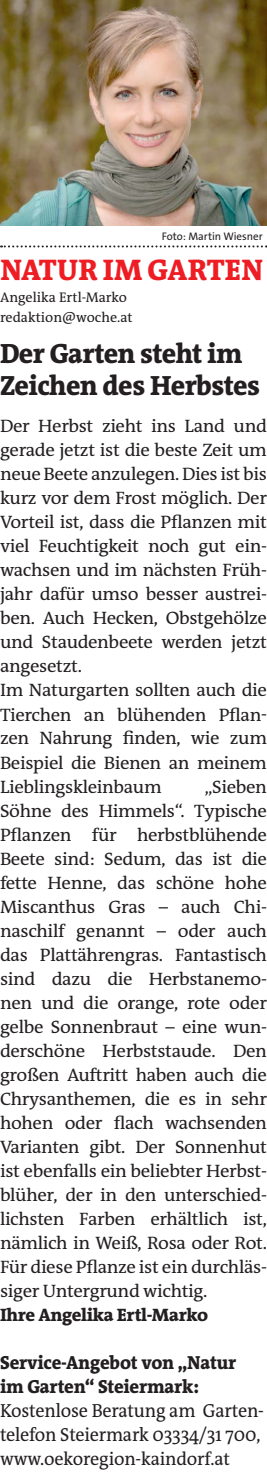
<style>
.page{position:relative;width:267px;height:1475px;background:#fff}
.page>*{position:absolute;margin:0;border:0;box-sizing:border-box;transform-origin:0 0}
.t1{font:800 30px "The RM Antiqua";letter-spacing:.005em;color:#ee1d23}
.t2{font:800 28px/32px "The RM Antiqua";letter-spacing:-.02em;color:#231f20;scale:.96 1}
.t3{font:19px/24px "The RM Antiqua";letter-spacing:-.01em;color:#231f20;scale:.95 1}
.t4{font:800 19px/24px "The RM Antiqua";letter-spacing:-.01em;color:#231f20;scale:.95 1}
.t5{font:18.4px "The RM Antiqua";letter-spacing:-.01em;color:#231f20}
.t6{font:18px/24px "The RM Antiqua";letter-spacing:-.02em;color:#231f20}
.t7{font:800 18px "The RM Antiqua";letter-spacing:-.02em;color:#231f20}
.t8{font:14px/20px "The RM Antiqua";color:#231f20}
.t9{font:11px "The Sans Os F";color:#231f20}
</style>
<div class="page">
<svg style="left:1px;top:245px;width:265px;height:2px"></svg>
<img style="left:0;top:0;width:266px;height:225px">
<p class="t9" style="left:161px;top:229px;width:102px">Foto: Martin Wiesner</p>
<h1 class="t1" style="left:1px;top:250px;width:263px">NATUR IM GARTEN</h1>
<p class="t8" style="left:0;top:287px;width:134px">Angelika Ertl-Marko redaktion@woche.at</p>
<h2 class="t2" style="left:0;top:338px;width:272px">Der Garten steht im<br>Zeichen des Herbstes</h2>
<p class="t6" style="left:0;top:414px;width:268px">Der Herbst zieht ins Land und gerade jetzt ist die beste Zeit um neue Beete anzulegen. Dies ist bis kurz vor dem Frost möglich. Der<br>Vorteil ist, dass die Pflanzen mit viel Feuchtigkeit noch gut ein&shy;wachsen und im nächsten Früh&shy;jahr dafür umso besser austrei&shy;ben. Auch Hecken, Obstgehölze und Staudenbeete werden jetzt angesetzt.<br>Im Naturgarten sollten auch die<br>Tierchen an blühenden Pflan&shy;zen Nahrung finden, wie zum<br>Beispiel die Bienen an meinem<br>Lieblingskleinbaum</p>
<p class="t6" style="left:0;top:774px;width:268px;text-align:justify;text-indent:204px">„Sieben Söhne des Himmels“. Typische Pflanzen für herbstblühende Beete sind: Sedum, das ist die fette Henne, das schöne hohe Miscanthus Gras – auch Chi&shy;naschilf genannt – oder auch das Plattährengras. Fantastisch sind dazu die Herbstanemo&shy;nen und die orange, rote oder gelbe Sonnenbraut – eine wun&shy;derschöne Herbststaude. Den großen Auftritt haben auch die Chrysanthemen, die es in sehr hohen oder flach wachsenden Varianten gibt. Der Sonnenhut ist ebenfalls ein beliebter Herbst&shy;blüher, der in den unterschied&shy;lichsten Farben erhältlich ist, nämlich in Weiß, Rosa oder Rot.<br>Für diese Pflanze ist ein durchläs&shy;siger Untergrund wichtig.</p>
<p class="t7" style="left:0;top:1302px;width:209px">Ihre Angelika Ertl-Marko</p>
<p class="t4" style="left:0;top:1350px;width:250px">Service-Angebot von „Natur im Garten“ Steiermark:</p>
<p class="t3" style="left:0;top:1398px;width:279px">Kostenlose Beratung am Garten&shy;telefon Steiermark 03334/31 700,</p>
<p class="t5" style="left:0;top:1446px;width:231px">www.oekoregion-kaindorf.at</p>
</div>
